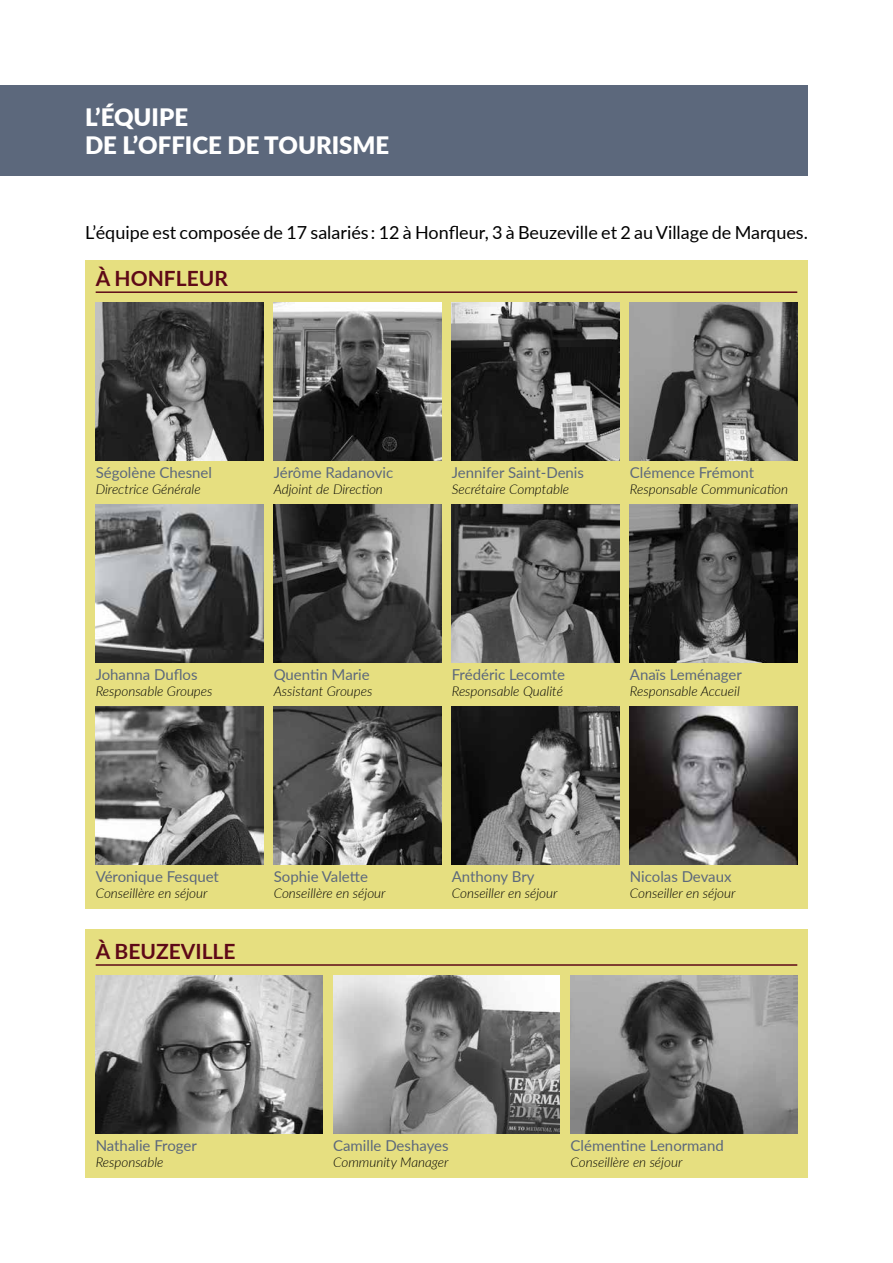
<style>
.page{position:relative;width:893px;height:1263px;background:#fff}
.page>*{position:absolute;margin:0;border:0;box-sizing:border-box;transform-origin:0 0}
.TitrePartie{font:900 24px "Lato";color:#fff}
.TitreRubrique{font:700 21px "Lato";color:#5e0917}
.Texte{font:18px "Lato";color:#000}
.Nom{font:15px "Lato";color:#5c687c}
.Details{font:italic 300 13.5px "Lato";color:#000}
</style>
<div class="page">
<div style="left:85px;top:929px;width:723px;height:249px;background:#e6df80"></div>
<img style="left:96px;top:976px;width:226px;height:158px">
<img style="left:570px;top:976px;width:227px;height:158px">
<img style="left:333px;top:976px;width:227px;height:158px">
<hr style="left:96px;top:964px;width:701px;height:2px;background:#5e0917">
<div style="left:85px;top:260px;width:723px;height:648px;background:#e6df80"></div>
<img style="left:96px;top:303px;width:167px;height:157px">
<img style="left:452px;top:303px;width:167px;height:157px">
<img style="left:274px;top:303px;width:167px;height:157px">
<hr style="left:96px;top:291px;width:701px;height:2px;background:#5e0917">
<img style="left:630px;top:303px;width:167px;height:157px">
<img style="left:274px;top:505px;width:167px;height:157px">
<img style="left:96px;top:505px;width:167px;height:157px">
<img style="left:452px;top:505px;width:167px;height:157px">
<img style="left:96px;top:706px;width:167px;height:158px">
<img style="left:630px;top:505px;width:167px;height:157px">
<img style="left:274px;top:706px;width:167px;height:158px">
<img style="left:630px;top:706px;width:167px;height:158px">
<img style="left:452px;top:706px;width:167px;height:158px">
<div style="left:0;top:85px;width:808px;height:91px;background:#5c687c"></div>
<p class="TitrePartie" style="left:85px;top:99px;width:105px">L’ÉQUIPE</p>
<p class="TitrePartie" style="left:85px;top:128px;width:306px">DE L’OFFICE DE TOURISME</p>
<p class="Texte" style="left:85px;top:220px;width:724px">L’équipe est composée de 17 salariés : 12 à Honfleur, 3 à Beuzeville et 2 au Village de Marques.</p>
<p class="TitreRubrique" style="left:96px;top:263px;width:134px">À HONFLEUR</p>
<p class="Nom" style="left:96px;top:461px;width:118px">Ségolène Chesnel</p>
<p class="Details" style="left:96px;top:480px;width:106px">Directrice Générale</p>
<p class="Nom" style="left:274px;top:461px;width:121px">Jérôme Radanovic</p>
<p class="Details" style="left:274px;top:480px;width:111px">Adjoint de Direction</p>
<p class="Nom" style="left:452px;top:461px;width:134px">Jennifer Saint-Denis</p>
<p class="Details" style="left:452px;top:480px;width:119px">Secrétaire Comptable</p>
<p class="Nom" style="left:630px;top:461px;width:126px">Clémence Frémont</p>
<p class="Details" style="left:630px;top:480px;width:160px">Responsable Communication</p>
<p class="Nom" style="left:96px;top:663px;width:103px">Johanna Duflos</p>
<p class="Details" style="left:96px;top:682px;width:118px">Responsable Groupes</p>
<p class="Nom" style="left:274px;top:663px;width:98px">Quentin Marie</p>
<p class="Details" style="left:274px;top:682px;width:100px">Assistant Groupes</p>
<p class="Nom" style="left:452px;top:663px;width:115px">Frédéric Lecomte</p>
<p class="Details" style="left:452px;top:682px;width:113px">Responsable Qualité</p>
<p class="Nom" style="left:630px;top:663px;width:114px">Anaïs Leménager</p>
<p class="Details" style="left:630px;top:682px;width:111px">Responsable Accueil</p>
<p class="Nom" style="left:96px;top:865px;width:125px">Véronique Fesquet</p>
<p class="Details" style="left:96px;top:884px;width:113px">Conseillère en séjour</p>
<p class="TitreRubrique" style="left:96px;top:936px;width:141px">À BEUZEVILLE</p>
<p class="Nom" style="left:274px;top:865px;width:96px">Sophie Valette</p>
<p class="Details" style="left:274px;top:884px;width:113px">Conseillère en séjour</p>
<p class="Nom" style="left:452px;top:865px;width:84px">Anthony Bry</p>
<p class="Details" style="left:452px;top:884px;width:107px">Conseiller en séjour</p>
<p class="Nom" style="left:630px;top:865px;width:103px">Nicolas Devaux</p>
<p class="Details" style="left:630px;top:884px;width:107px">Conseiller en séjour</p>
<p class="Nom" style="left:96px;top:1135px;width:103px">Nathalie Froger</p>
<p class="Details" style="left:96px;top:1153px;width:69px">Responsable</p>
<p class="Nom" style="left:333px;top:1135px;width:117px">Camille Deshayes</p>
<p class="Details" style="left:333px;top:1153px;width:117px">Community Manager</p>
<p class="Nom" style="left:570px;top:1135px;width:155px">Clémentine Lenormand</p>
<p class="Details" style="left:570px;top:1153px;width:113px">Conseillère en séjour</p>
</div>
